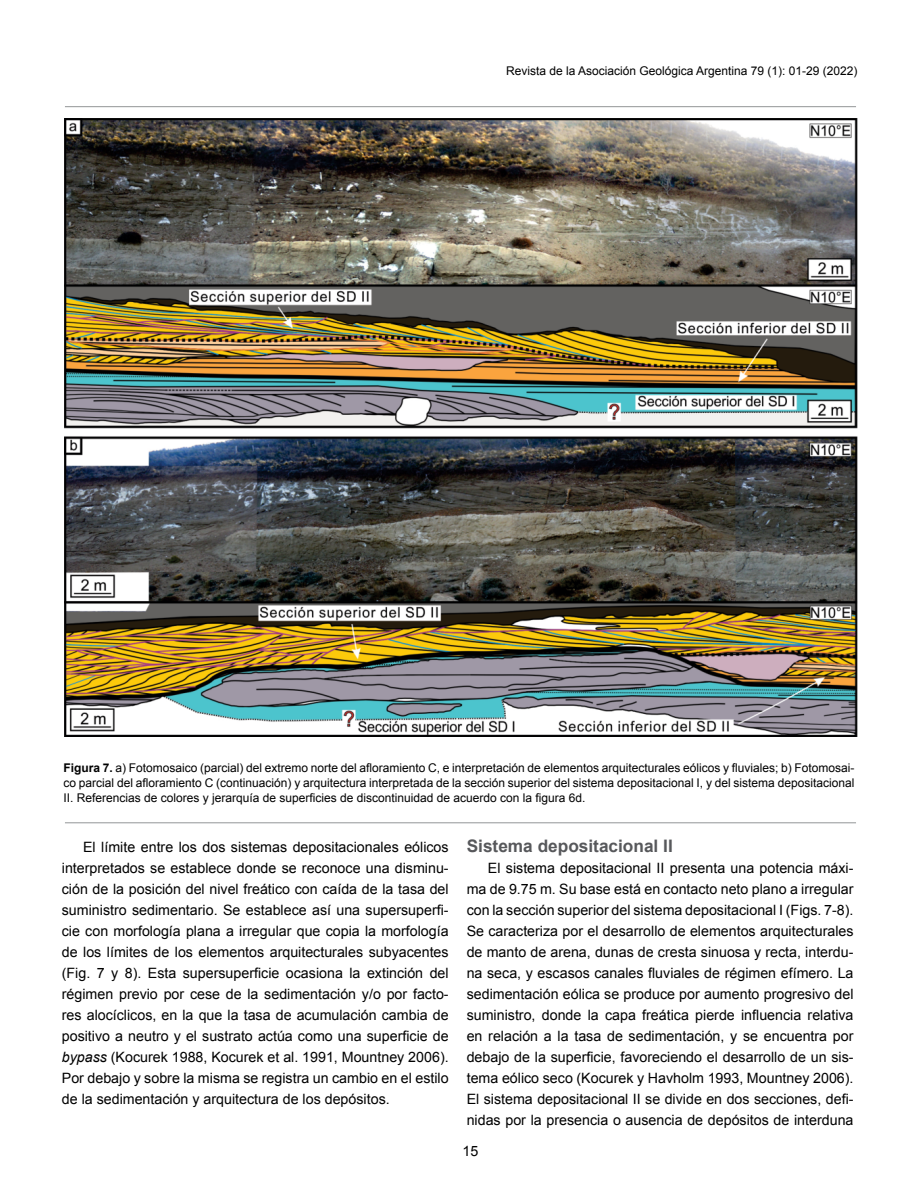
<style>
.page{position:relative;width:918px;height:1188px;background:#fff}
.page>*{position:absolute;margin:0;border:0;box-sizing:border-box;transform-origin:0 0}
.t1{font:700 17.25px "Arial";color:#57585b}
.t2{font:14.25px/21px "Arial";color:#000;text-align:justify}
.t3{font:12px/15px "Arial";color:#000;text-align:justify}
.s1{font-weight:700}
.s2{font-style:italic}
</style>
<div class="page">
<hr style="left:65px;top:106px;width:791px;height:1px;background:#939597">
<hr style="left:65px;top:822px;width:791px;height:1px;background:#939597">
<img style="left:64px;top:119px;width:794px;height:617px">
<p class="t3" style="left:506px;top:64px;width:353px">Revista de la Asociación Geológica Argentina 79 (1): 01-29 (2022)</p>
<p class="t3" style="left:63px;top:760px;width:793px"><span class="s1">Figura 7.</span> a) Fotomosaico (parcial) del extremo norte del afloramiento C, e interpretación de elementos arquitecturales eólicos y fluviales; b) Fotomosai&shy;co parcial del afloramiento C (continuación) y arquitectura interpretada de la sección superior del sistema depositacional I, y del sistema depositacional II. Referencias de colores y jerarquía de superficies de discontinuidad de acuerdo con la figura 6d.</p>
<p class="t2" style="left:62px;top:837px;width:388px;text-indent:21px">El límite entre los dos sistemas depositacionales eólicos interpretados se establece donde se reconoce una disminu&shy;ción de la posición del nivel freático con caída de la tasa del suministro sedimentario. Se establece así una supersuperfi&shy;cie con morfología plana a irregular que copia la morfología de los límites de los elementos arquitecturales subyacentes (Fig. 7 y 8). Esta supersuperficie ocasiona la extinción del régimen previo por cese de la sedimentación y/o por facto&shy;res alocíclicos, en la que la tasa de acumulación cambia de positivo a neutro y el sustrato actúa como una superficie de <span class="s2">bypass</span> (Kocurek 1988, Kocurek et al. 1991, Mountney 2006).<br>Por debajo y sobre la misma se registra un cambio en el estilo de la sedimentación y arquitectura de los depósitos.</p>
<p class="t1" style="left:467px;top:839px;width:208px">Sistema depositacional II</p>
<p class="t2" style="left:467px;top:858px;width:388px;text-indent:21px">El sistema depositacional II presenta una potencia máxi&shy;ma de 9.75 m. Su base está en contacto neto plano a irregular con la sección superior del sistema depositacional I (Figs. 7-8).<br>Se caracteriza por el desarrollo de elementos arquitecturales de manto de arena, dunas de cresta sinuosa y recta, interdu&shy;na seca, y escasos canales fluviales de régimen efímero. La sedimentación eólica se produce por aumento progresivo del suministro, donde la capa freática pierde influencia relativa en relación a la tasa de sedimentación, y se encuentra por debajo de la superficie, favoreciendo el desarrollo de un sis&shy;tema eólico seco (Kocurek y Havholm 1993, Mountney 2006).<br>El sistema depositacional II se divide en dos secciones, defi&shy;nidas por la presencia o ausencia de depósitos de interduna</p>
<p class="t2" style="left:462px;top:1141px;width:17px">15</p>
</div>
